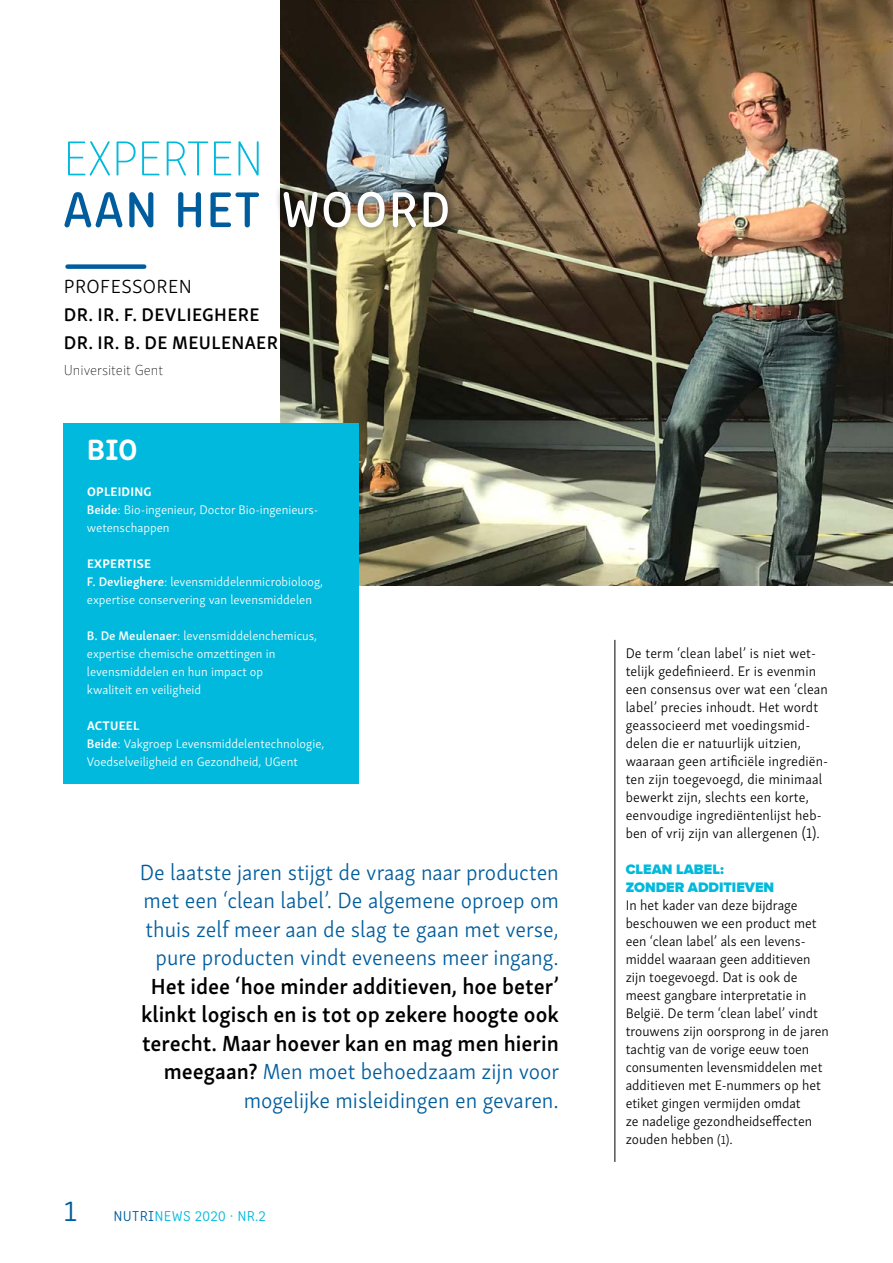
<style>
.page{position:relative;width:893px;height:1263px;background:#fff}
.page>*{position:absolute;margin:0;border:0;box-sizing:border-box;transform-origin:0 0}
.t1{font:51.75px "Clone Rounded Me";letter-spacing:.02em;color:#005d9d}
.t2{font:100 51.75px "Clone Rounded";letter-spacing:-.02em;color:#00b9dc}
.t3{font:700 30px "Clone Rounded";color:#fff}
.t4{font:600 22.5px/28.5px "Skolar Sans";color:#000;text-align:right}
.t5{font:300 22.5px/28.5px "Skolar Sans";color:#005d9d;text-align:right}
.t6{font:300 19.5px "Skolar Sans";letter-spacing:.02em;color:#000}
.t7{font:600 18.75px/28px "Skolar Sans";letter-spacing:.02em;color:#000}
.t8{font:300 15px "Clone Rounded";letter-spacing:.02em;color:#00b9dc}
.t9{font:100 15px "Skolar Sans";color:#000}
.t10{font:300 14.25px/18px "Skolar Sans";color:#000}
.t11{font:900 14.25px/18px "Proxima Nova";color:#00b9dc}
.t12{font:300 12.75px/18px "Skolar Sans";color:#fff}
.s1{color:#fff}
.s2{font-weight:700}
.s3{font-weight:600}
.s4{font-weight:300;color:#005d9d}
.s5{font-size:30px;color:#005d9d}
.s6{color:#005d9d}
.s7{font-size:12px}
</style>
<div class="page">
<img style="left:281px;top:0;width:612px;height:586px">
<div style="left:68px;top:264px;width:76px;height:5px;background:#005d9d"></div>
<hr style="left:615px;top:640px;width:1px;height:522px;background:#000">
<div style="left:64px;top:424px;width:295px;height:360px;background:#00b9dc"></div>
<div style="left:273px;top:182px;width:185px;height:55px;background:#000;opacity:.75"></div>
<h1 class="t2" style="left:63px;top:123px;width:203px">EXPERTEN</h1>
<h1 class="t1" style="left:63px;top:170px;width:389px">AAN HET <span class="s1">WOORD</span></h1>
<h3 class="t6" style="left:64px;top:271px;width:129px">PROFESSOREN</h3>
<h3 class="t7" style="left:64px;top:299px;width:216px">DR. IR. F. DEVLIEGHERE<br>DR. IR. B. DE MEULENAER</h3>
<p class="t9" style="left:64px;top:359px;width:101px">Universiteit Gent</p>
<h2 class="t3" style="left:87px;top:425px;width:52px">BIO</h2>
<p class="t12" style="left:87px;top:482px;width:231px"><span class="s2">OPLEIDING<br></span><span class="s3">Beide</span>: Bio-ingenieur, Doctor Bio-ingenieurs&shy;wetenschappen</p>
<p class="t12" style="left:87px;top:554px;width:238px"><span class="s2">EXPERTISE<br></span><span class="s3">F. Devlieghere</span>: levensmiddelenmicrobioloog, expertise conservering van levensmiddelen</p>
<p class="t12" style="left:87px;top:626px;width:232px"><span class="s3">B. De Meulenaer</span>: levensmiddelenchemicus, expertise chemische omzettingen in levensmiddelen en hun impact op<br>kwaliteit en veiligheid</p>
<p class="t12" style="left:87px;top:716px;width:239px"><span class="s2">ACTUEEL<br></span><span class="s3">Beide</span>: Vakgroep Levensmiddelentechnologie,<br>Voedselveiligheid en Gezondheid, UGent</p>
<h3 class="t5" style="left:140px;top:856px;width:421px">De laatste jaren stijgt de vraag naar producten met een ‘clean label’. De algemene oproep om thuis zelf meer aan de slag te gaan met verse, pure producten vindt eveneens meer ingang.</h3>
<h3 class="t4" style="left:141px;top:970px;width:420px">Het idee ‘hoe minder additieven, hoe beter’ klinkt logisch en is tot op zekere hoogte ook terecht. Maar hoever kan en mag men hierin meegaan? <span class="s4">Men moet behoedzaam zijn voor mogelijke misleidingen en gevaren.</span></h3>
<p class="t8" style="left:64px;top:1205px;width:204px"><span class="s5">1</span> <span class="s6">NUTRI</span>NEWS 2020 · NR.2</p>
<p class="t10" style="left:626px;top:643px;width:204px">De term ‘clean label’ is niet wet&shy;telijk gedefinieerd. Er is evenmin een consensus over wat een ‘clean label’ precies inhoudt. Het wordt geassocieerd met voedingsmid&shy;delen die er natuurlijk uitzien, waaraan geen artificiële ingrediën&shy;ten zijn toegevoegd, die minimaal bewerkt zijn, slechts een korte, eenvoudige ingrediëntenlijst heb&shy;ben of vrij zijn van allergenen (1).</p>
<p class="t11" style="left:626px;top:861px;width:150px">CLEAN LABEL:<br>ZONDER ADDITIEVEN</p>
<p class="t10" style="left:626px;top:895px;width:205px">In het kader van deze bijdrage beschouwen we een product met een ‘clean label’ als een levens&shy;middel waaraan geen additieven zijn toegevoegd. Dat is ook de meest gangbare interpretatie in<br>België. De term ‘clean label’ vindt trouwens zijn oorsprong in de jaren tachtig van de vorige eeuw toen consumenten levensmiddelen met additieven met E-nummers op het etiket gingen vermijden omdat<br>ze nadelige gezondheidseffecten zouden hebben <span class="s7">(1)</span>.</p>
</div>
